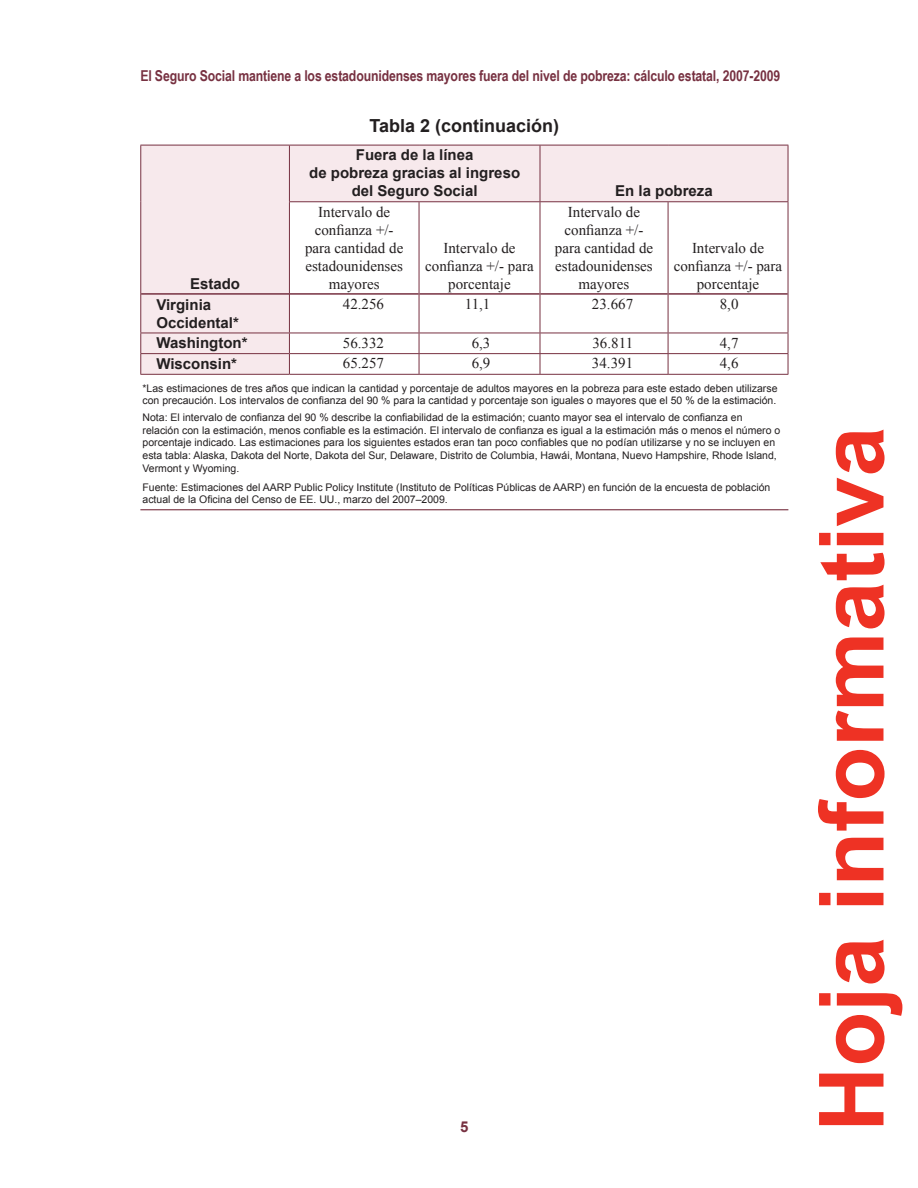
<style>
.page{position:relative;width:918px;height:1188px;background:#fff}
.page>*{position:absolute;margin:0;border:0;box-sizing:border-box;transform-origin:0 0}
.t1{font:700 90px "Arial";color:#ee3224}
.t2{font:700 18px "Arial";color:#231f20}
.TableText{font:15px/18px "Times New Roman";color:#231f20;text-align:center}
.TableHead{font:700 15px/18px "Arial";color:#231f20;text-align:center}
.t3{font:700 15px "Arial Narrow";letter-spacing:-.01em;color:#773141}
.t4{font:700 15px "Arial";color:#773141}
.TableSource{font:10.5px/12.6px "Arial";color:#231f20}
.TableSourceLast{font:10.5px/12.6px "Arial";color:#231f20}
</style>
<div class="page">
<hr style="left:140px;top:509px;width:648px;height:1px;background:#773141">
<svg style="left:141px;top:146px;width:647px;height:228px"></svg>
<hr style="left:140px;top:145px;width:149px;height:1px;background:#773141">
<hr style="left:289px;top:145px;width:130px;height:1px;background:#773141">
<hr style="left:419px;top:145px;width:121px;height:1px;background:#773141">
<hr style="left:540px;top:145px;width:128px;height:1px;background:#773141">
<hr style="left:668px;top:145px;width:120px;height:1px;background:#773141">
<hr style="left:289px;top:201px;width:130px;height:1px;background:#773141">
<hr style="left:419px;top:201px;width:121px;height:1px;background:#773141">
<hr style="left:540px;top:201px;width:128px;height:1px;background:#773141">
<hr style="left:668px;top:201px;width:120px;height:1px;background:#773141">
<hr style="left:141px;top:293px;width:148px;height:2px;background:#773141">
<hr style="left:290px;top:293px;width:129px;height:2px;background:#773141">
<hr style="left:419px;top:293px;width:121px;height:2px;background:#773141">
<hr style="left:540px;top:293px;width:128px;height:2px;background:#773141">
<hr style="left:668px;top:293px;width:120px;height:2px;background:#773141">
<hr style="left:140px;top:333px;width:149px;height:1px;background:#773141">
<hr style="left:289px;top:333px;width:130px;height:1px;background:#773141">
<hr style="left:419px;top:333px;width:121px;height:1px;background:#773141">
<hr style="left:540px;top:333px;width:128px;height:1px;background:#773141">
<hr style="left:668px;top:333px;width:120px;height:1px;background:#773141">
<hr style="left:140px;top:353px;width:149px;height:1px;background:#773141">
<hr style="left:289px;top:353px;width:130px;height:1px;background:#773141">
<hr style="left:419px;top:353px;width:121px;height:1px;background:#773141">
<hr style="left:540px;top:353px;width:128px;height:1px;background:#773141">
<hr style="left:668px;top:353px;width:120px;height:1px;background:#773141">
<hr style="left:140px;top:374px;width:149px;height:1px;background:#773141">
<hr style="left:289px;top:374px;width:130px;height:1px;background:#773141">
<hr style="left:419px;top:374px;width:121px;height:1px;background:#773141">
<hr style="left:540px;top:374px;width:128px;height:1px;background:#773141">
<hr style="left:668px;top:374px;width:120px;height:1px;background:#773141">
<hr style="left:140px;top:145px;width:1px;height:57px;background:#773141">
<hr style="left:140px;top:202px;width:1px;height:92px;background:#773141">
<hr style="left:140px;top:294px;width:1px;height:39px;background:#773141">
<svg style="left:140px;top:333px;width:1px;height:41px"></svg>
<hr style="left:289px;top:145px;width:1px;height:56px;background:#773141">
<hr style="left:540px;top:145px;width:1px;height:56px;background:#773141">
<hr style="left:788px;top:145px;width:1px;height:56px;background:#773141">
<hr style="left:289px;top:202px;width:1px;height:92px;background:#773141">
<hr style="left:419px;top:202px;width:1px;height:92px;background:#773141">
<hr style="left:540px;top:202px;width:1px;height:92px;background:#773141">
<hr style="left:668px;top:202px;width:1px;height:92px;background:#773141">
<hr style="left:788px;top:202px;width:1px;height:92px;background:#773141">
<hr style="left:289px;top:294px;width:1px;height:39px;background:#773141">
<hr style="left:419px;top:294px;width:1px;height:39px;background:#773141">
<hr style="left:540px;top:294px;width:1px;height:39px;background:#773141">
<hr style="left:668px;top:294px;width:1px;height:39px;background:#773141">
<hr style="left:788px;top:294px;width:1px;height:39px;background:#773141">
<svg style="left:289px;top:333px;width:1px;height:41px"></svg>
<svg style="left:419px;top:333px;width:1px;height:41px"></svg>
<svg style="left:540px;top:333px;width:1px;height:41px"></svg>
<svg style="left:668px;top:333px;width:1px;height:41px"></svg>
<svg style="left:788px;top:333px;width:1px;height:41px"></svg>
<h3 class="t3" style="left:140px;top:64px;width:641px">El Seguro Social mantiene a los estadounidenses mayores fuera del nivel de pobreza: cálculo estatal, 2007-2009</h3>
<p class="TableHead" style="left:190px;top:275px;width:52px">Estado</p>
<p class="t2" style="left:370px;top:114px;width:191px">Tabla 2 (continuación)</p>
<p class="TableHead" style="left:309px;top:147px;width:212px">Fuera de la línea<br>de pobreza gracias al ingreso del Seguro Social</p>
<p class="TableHead" style="left:615px;top:183px;width:99px">En la pobreza</p>
<p class="TableText" style="left:305px;top:202px;width:100px">Intervalo de confianza +/- para cantidad de estadounidenses mayores</p>
<p class="TableText" style="left:425px;top:238px;width:110px">Intervalo de confianza +/- para porcentaje</p>
<p class="TableText" style="left:555px;top:202px;width:100px">Intervalo de confianza +/- para cantidad de estadounidenses mayores</p>
<p class="TableText" style="left:674px;top:238px;width:110px">Intervalo de confianza +/- para porcentaje</p>
<p class="TableHead" style="left:156px;top:296px;width:84px;text-align:left">Virginia<br>Occidental*</p>
<p class="TableText" style="left:343px;top:295px;width:43px">42.256</p>
<p class="TableText" style="left:465px;top:295px;width:27px">11,1</p>
<p class="TableText" style="left:592px;top:295px;width:43px">23.667</p>
<p class="TableText" style="left:720px;top:295px;width:20px">8,0</p>
<p class="TableHead" style="left:156px;top:334px;width:93px">Washington*</p>
<p class="TableText" style="left:343px;top:333px;width:43px">56.332</p>
<p class="TableText" style="left:472px;top:333px;width:20px">6,3</p>
<p class="TableText" style="left:592px;top:333px;width:42px">36.811</p>
<p class="TableText" style="left:720px;top:333px;width:20px">4,7</p>
<p class="TableHead" style="left:156px;top:355px;width:82px">Wisconsin*</p>
<p class="TableText" style="left:343px;top:354px;width:43px">65.257</p>
<p class="TableText" style="left:472px;top:354px;width:20px">6,9</p>
<p class="TableText" style="left:592px;top:354px;width:43px">34.391</p>
<p class="TableText" style="left:720px;top:354px;width:20px">4,6</p>
<p class="TableSource" style="left:143px;top:382px;width:636px">*Las estimaciones de tres años que indican la cantidad y porcentaje de adultos mayores en la pobreza para este estado deben utilizarse con precaución. Los intervalos de confianza del 90 % para la cantidad y porcentaje son iguales o mayores que el 50 % de la estimación.</p>
<p class="TableSource" style="left:143px;top:411px;width:639px">Nota: El intervalo de confianza del 90 % describe la confiabilidad de la estimación; cuanto mayor sea el intervalo de confianza en relación con la estimación, menos confiable es la estimación. El intervalo de confianza es igual a la estimación más o menos el número o porcentaje indicado. Las estimaciones para los siguientes estados eran tan poco confiables que no podían utilizarse y no se incluyen en esta tabla: Alaska, Dakota del Norte, Dakota del Sur, Delaware, Distrito de Columbia, Hawái, Montana, Nuevo Hampshire, Rhode Island, Vermont y Wyoming.</p>
<p class="TableSourceLast" style="left:143px;top:481px;width:629px">Fuente: Estimaciones del AARP Public Policy Institute (Instituto de Políticas Públicas de AARP) en función de la encuesta de población actual de la Oficina del Censo de EE. UU., marzo del 2007–2009.</p>
<h3 class="t4" style="left:460px;top:1117px;width:10px">5</h3>
<h1 class="t1" style="left:792px;top:1132px;width:707px;rotate:-90deg">Hoja informativa</h1>
</div>
